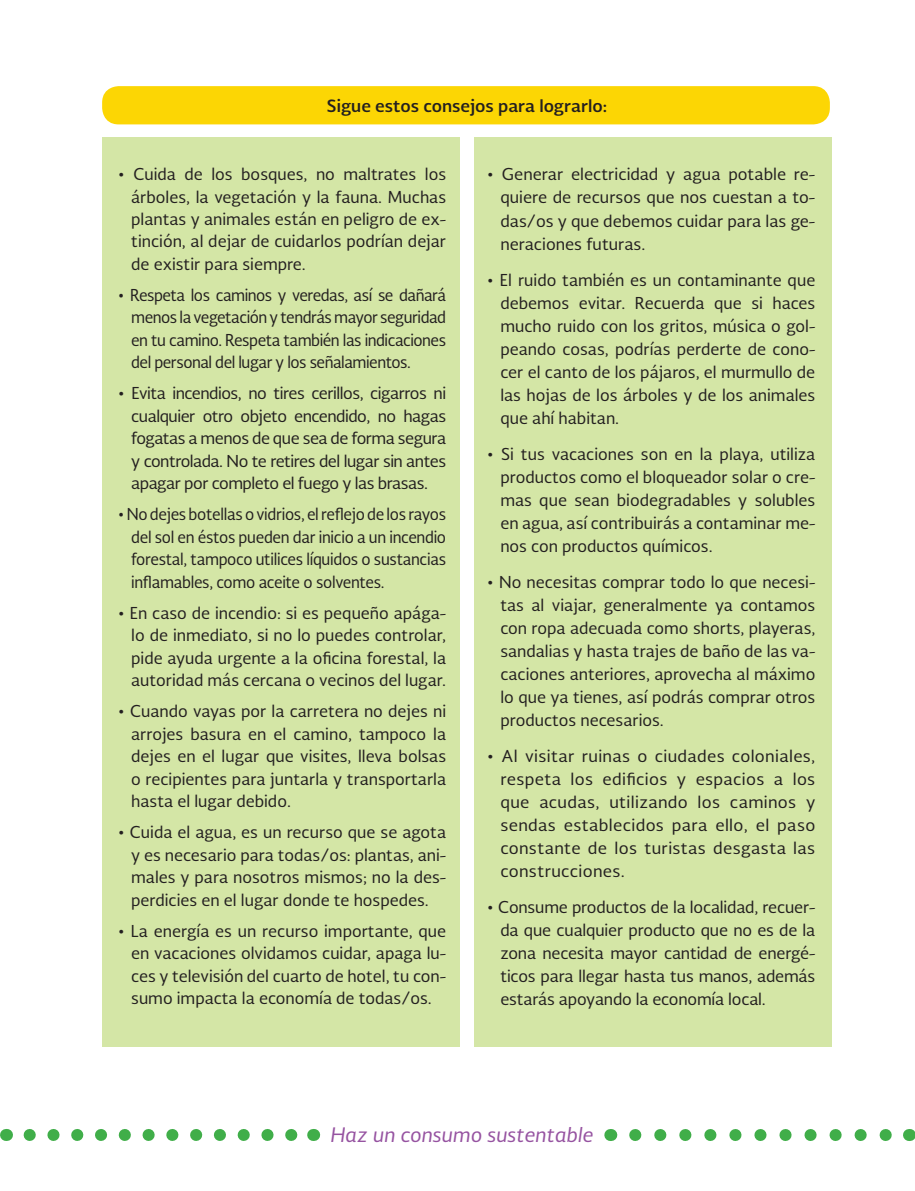
<style>
.page{position:relative;width:915px;height:1191px;background:#fff}
.page>*{position:absolute;margin:0;border:0;box-sizing:border-box;transform-origin:0 0}
.t1{font:italic 19.5px "Soberana Sans";color:#9653a1}
.t2{font:700 16.5px "Soberana Sans";color:#231f20}
.t3{font:16.05px/23.1px "Soberana Sans";color:#231f20;text-align:justify}
.t4{font:16.05px/22.5px "Soberana Sans";color:#231f20;text-align:justify;scale:.95 1}
</style>
<div class="page">
<div style="left:102px;top:86px;width:727px;height:38px;background:#fcd604;border-radius:16px"></div>
<div style="left:102px;top:137px;width:357px;height:909px;background:#d4e6a6"></div>
<div style="left:474px;top:137px;width:357px;height:909px;background:#d4e6a6"></div>
<svg style="left:635px;top:1129px;width:257px;height:12px"></svg>
<svg style="left:610px;top:1129px;width:1px;height:12px"></svg>
<svg style="left:908px;top:1129px;width:1px;height:12px"></svg>
<svg style="left:30px;top:1129px;width:268px;height:12px"></svg>
<svg style="left:6px;top:1129px;width:1px;height:12px"></svg>
<svg style="left:313px;top:1129px;width:1px;height:12px"></svg>
<p class="t2" style="left:327px;top:95px;width:281px">Sigue estos consejos para lograrlo:</p>
<p class="t3" style="left:131px;top:163px;width:316px;line-height:22.4px;text-indent:-13px">• Cuida de los bosques, no maltrates los árboles, la vegetación y la fauna. Muchas plantas y animales están en peligro de ex&shy;tinción, al dejar de cuidarlos podrían dejar de existir para siempre.</p>
<p class="t4" style="left:131px;top:283px;width:333px;text-indent:-13px">• Respeta los caminos y veredas, así se dañará menos la vegetación y tendrás mayor seguridad en tu camino. Respeta también las indicaciones del personal del lugar y los señalamientos.</p>
<p class="t3" style="left:131px;top:381px;width:316px;line-height:22.5px;text-indent:-13px">• Evita incendios, no tires cerillos, cigarros ni cualquier otro objeto encendido, no hagas fogatas a menos de que sea de forma segura y controlada. No te retires del lugar sin antes apagar por completo el fuego y las brasas.</p>
<p class="t4" style="left:131px;top:502px;width:333px;text-indent:-13px">• No dejes botellas o vidrios, el reflejo de los rayos del sol en éstos pueden dar inicio a un incendio forestal, tampoco utilices líquidos o sustancias inflamables, como aceite o solventes.</p>
<p class="t3" style="left:131px;top:601px;width:316px;line-height:22.5px;text-indent:-14px">• En caso de incendio: si es pequeño apága&shy;lo de inmediato, si no lo puedes controlar, pide ayuda urgente a la oficina forestal, la autoridad más cercana o vecinos del lugar.</p>
<p class="t3" style="left:131px;top:699px;width:316px;line-height:22.5px;text-indent:-13px">• Cuando vayas por la carretera no dejes ni arrojes basura en el camino, tampoco la dejes en el lugar que visites, lleva bolsas o recipientes para juntarla y transportarla hasta el lugar debido.</p>
<p class="t3" style="left:131px;top:820px;width:316px;line-height:22.5px;text-indent:-13px">• Cuida el agua, es un recurso que se agota y es necesario para todas/os: plantas, ani&shy;males y para nosotros mismos; no la des&shy;perdicies en el lugar donde te hospedes.</p>
<p class="t3" style="left:131px;top:919px;width:316px;line-height:22.5px;text-indent:-13px">• La energía es un recurso importante, que en vacaciones olvidamos cuidar, apaga lu&shy;ces y televisión del cuarto de hotel, tu con&shy;sumo impacta la economía de todas/os.</p>
<p class="t3" style="left:500px;top:162px;width:316px;text-indent:-14px">• Generar electricidad y agua potable re&shy;quiere de recursos que nos cuestan a to&shy;das/os y que debemos cuidar para las ge&shy;neraciones futuras.</p>
<p class="t3" style="left:500px;top:267px;width:316px;text-indent:-13px">• El ruido también es un contaminante que debemos evitar. Recuerda que si haces mucho ruido con los gritos, música o gol&shy;peando cosas, podrías perderte de cono&shy;cer el canto de los pájaros, el murmullo de las hojas de los árboles y de los animales que ahí habitan.</p>
<p class="t3" style="left:500px;top:442px;width:316px;text-indent:-13px">• Si tus vacaciones son en la playa, utiliza productos como el bloqueador solar o cre&shy;mas que sean biodegradables y solubles en agua, así contribuirás a contaminar me&shy;nos con productos químicos.</p>
<p class="t3" style="left:500px;top:569px;width:316px;text-indent:-13px">• No necesitas comprar todo lo que necesi&shy;tas al viajar, generalmente ya contamos con ropa adecuada como shorts, playeras, sandalias y hasta trajes de baño de las va&shy;caciones anteriores, aprovecha al máximo lo que ya tienes, así podrás comprar otros productos necesarios.</p>
<p class="t3" style="left:500px;top:744px;width:316px;text-indent:-14px">• Al visitar ruinas o ciudades coloniales, respeta los edificios y espacios a los que acudas, utilizando los caminos y sendas establecidos para ello, el paso constante de los turistas desgasta las construcciones.</p>
<p class="t3" style="left:500px;top:894px;width:316px;text-indent:-14px">• Consume productos de la localidad, recuer&shy;da que cualquier producto que no es de la zona necesita mayor cantidad de energé&shy;ticos para llegar hasta tus manos, además estarás apoyando la economía local.</p>
<p class="t1" style="left:331px;top:1122px;width:264px">Haz un consumo sustentable</p>
</div>
